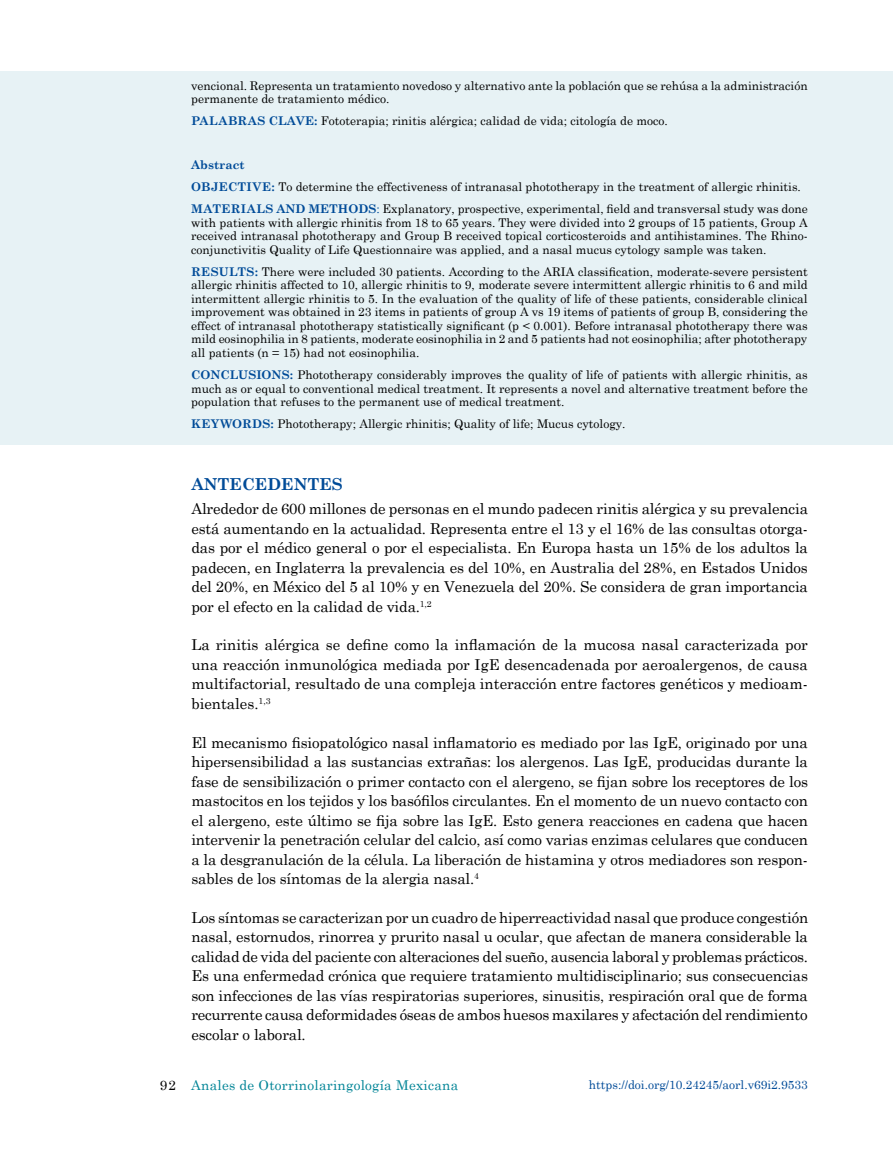
<style>
.page{position:relative;width:893px;height:1149px;background:#fff}
.page>*{position:absolute;margin:0;border:0;box-sizing:border-box;transform-origin:0 0}
.t1{font:700 16.5px "Century Schoolbook";color:#004b98}
.t2{font:15px/19.5px "Century Schoolbook";letter-spacing:-.01em;color:#000;text-align:justify}
.t3{font:13.5px "Century Schoolbook";letter-spacing:.02em;color:#008496}
.t4{font:12px/13.5px "Century Schoolbook";color:#000;text-align:justify}
.t5{font:12px "Century Schoolbook";color:#004b98}
.s1{font-weight:700;color:#004b98}
.s2{color:#004b98}
.s3{color:#000}
</style>
<div class="page">
<div style="left:0;top:71px;width:893px;height:373px;background:#e7f2f5"></div>
<p class="t4" style="left:191px;top:78px;width:618px">vencional. Representa un tratamiento novedoso y alternativo ante la población que se rehúsa a la administración permanente de tratamiento médico.</p>
<p class="t4" style="left:191px;top:114px;width:478px"><span class="s1">PALABRAS CLAVE:</span> Fototerapia; rinitis alérgica; calidad de vida; citología de moco.</p>
<p class="t4" style="left:191px;top:154px;width:618px;line-height:22px;text-align:left"><span class="s1">Abstract<br>OBJECTIVE:</span> To determine the effectiveness of intranasal phototherapy in the treatment of allergic rhinitis.<br><span class="s1">MATERIALS AND METHODS</span><span class="s2">:</span> Explanatory, prospective, experimental, field and transversal study was done</p>
<p class="t4" style="left:191px;top:215px;width:618px">with patients with allergic rhinitis from 18 to 65 years. They were divided into 2 groups of 15 patients, Group A received intranasal phototherapy and Group B received topical corticosteroids and antihistamines. The Rhino&shy;conjunctivitis Quality of Life Questionnaire was applied, and a nasal mucus cytology sample was taken.</p>
<p class="t4" style="left:191px;top:264px;width:618px"><span class="s1">RESULTS:</span> There were included 30 patients. According to the ARIA classification, moderate-severe persistent allergic rhinitis affected to 10, allergic rhinitis to 9, moderate severe intermittent allergic rhinitis to 6 and mild intermittent allergic rhinitis to 5. In the evaluation of the quality of life of these patients, considerable clinical improvement was obtained in 23 items in patients of group A vs 19 items of patients of group B, considering the effect of intranasal phototherapy statistically significant (p &lt; 0.001). Before intranasal phototherapy there was mild eosinophilia in 8 patients, moderate eosinophilia in 2 and 5 patients had not eosinophilia; after phototherapy all patients (n = 15) had not eosinophilia.</p>
<p class="t4" style="left:191px;top:367px;width:618px"><span class="s1">CONCLUSIONS:</span> Phototherapy considerably improves the quality of life of patients with allergic rhinitis, as much as or equal to conventional medical treatment. It represents a novel and alternative treatment before the population that refuses to the permanent use of medical treatment.</p>
<p class="t4" style="left:191px;top:416px;width:436px"><span class="s1">KEYWORDS:</span> Phototherapy; Allergic rhinitis; Quality of life; Mucus cytology.</p>
<p class="t1" style="left:191px;top:474px;width:153px">ANTECEDENTES</p>
<p class="t2" style="left:191px;top:498px;width:618px">Alrededor de 600 millones de personas en el mundo padecen rinitis alérgica y su prevalencia está aumentando en la actualidad. Representa entre el 13 y el 16% de las consultas otorga&shy;das por el médico general o por el especialista. En Europa hasta un 15% de los adultos la padecen, en Inglaterra la prevalencia es del 10%, en Australia del 28%, en Estados Unidos del 20%, en México del 5 al 10% y en Venezuela del 20%. Se considera de gran importancia por el efecto en la calidad de vida.<sup>1,2</sup></p>
<p class="t2" style="left:191px;top:634px;width:618px">La rinitis alérgica se define como la inflamación de la mucosa nasal caracterizada por una reacción inmunológica mediada por IgE desencadenada por aeroalergenos, de causa multifactorial, resultado de una compleja interacción entre factores genéticos y medioam&shy;bientales.<sup>1,3</sup></p>
<p class="t2" style="left:191px;top:731px;width:618px">El mecanismo fisiopatológico nasal inflamatorio es mediado por las IgE, originado por una hipersensibilidad a las sustancias extrañas: los alergenos. Las IgE, producidas durante la fase de sensibilización o primer contacto con el alergeno, se fijan sobre los receptores de los mastocitos en los tejidos y los basófilos circulantes. En el momento de un nuevo contacto con el alergeno, este último se fija sobre las IgE. Esto genera reacciones en cadena que hacen intervenir la penetración celular del calcio, así como varias enzimas celulares que conducen a la desgranulación de la célula. La liberación de histamina y otros mediadores son respon&shy;sables de los síntomas de la alergia nasal.<sup>4</sup></p>
<p class="t2" style="left:191px;top:907px;width:618px">Los síntomas se caracterizan por un cuadro de hiperreactividad nasal que produce congestión nasal, estornudos, rinorrea y prurito nasal u ocular, que afectan de manera considerable la calidad de vida del paciente con alteraciones del sueño, ausencia laboral y problemas prácticos.<br>Es una enfermedad crónica que requiere tratamiento multidisciplinario; sus consecuencias son infecciones de las vías respiratorias superiores, sinusitis, respiración oral que de forma recurrente causa deformidades óseas de ambos huesos maxilares y afectación del rendimiento escolar o laboral.</p>
<p class="t3" style="left:160px;top:1076px;width:300px"><span class="s3">92</span> Anales de Otorrinolaringología Mexicana</p>
<p class="t5" style="left:589px;top:1077px;width:220px">https://doi.org/10.24245/aorl.v69i2.9533</p>
</div>
